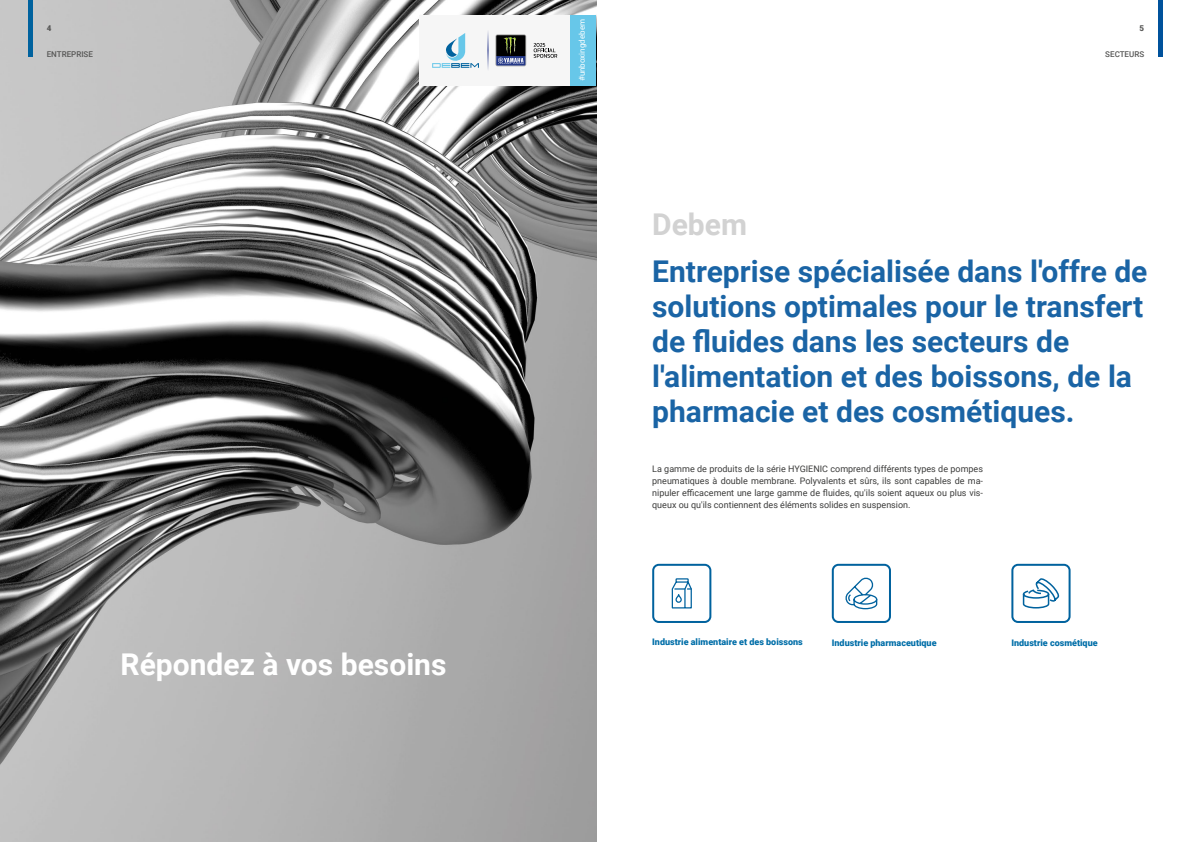
<style>
.page{position:relative;width:1191px;height:842px;background:#fff}
.page>*{position:absolute;margin:0;border:0;box-sizing:border-box;transform-origin:0 0}
.t1{font:700 30px/35px "Roboto";color:#1a64a5}
.t2{font:700 30px "Roboto";color:#fff}
.t3{font:700 30px "Roboto";color:#d2d2d2}
.t4{font:9px/12px "Roboto";color:#3c3c3b;text-align:justify}
.t5{font:900 9px "Roboto";color:#006ea8}
.t6{font:500 8px "Roboto";color:#575756}
.t7{font:8px "Roboto";color:#fff}
.t8{font:900 8px "Roboto";color:#575756}
</style>
<div class="page">
<div style="left:1157px;top:0;width:5px;height:57px;background:#00529c"></div>
<img style="left:0;top:0;width:597px;height:842px">
<div style="left:28px;top:0;width:5px;height:57px;background:#00629e"></div>
<div style="left:652px;top:564px;width:59px;height:59px;border:2px solid #00629e;border-radius:6px"></div>
<div style="left:831px;top:564px;width:60px;height:59px;border:2px solid #00629e;border-radius:6px"></div>
<div style="left:1011px;top:564px;width:59px;height:59px;border:2px solid #00629e;border-radius:6px"></div>
<svg style="left:845px;top:577px;width:33px;height:33px"></svg>
<svg style="left:1022px;top:578px;width:37px;height:31px"></svg>
<svg style="left:671px;top:578px;width:21px;height:31px"></svg>
<div style="left:569px;top:15px;width:26px;height:71px;background:#67c7e9"></div>
<div style="left:419px;top:15px;width:150px;height:71px;background:#f6f6f6"></div>
<svg style="left:432px;top:33px;width:47px;height:35px"></svg>
<svg style="left:495px;top:34px;width:31px;height:32px"></svg>
<svg style="left:487px;top:32px;width:1px;height:37px"></svg>
<svg style="left:533px;top:43px;width:24px;height:15px"></svg>
<p class="t7" style="left:576px;top:81px;width:64px;rotate:-90deg">#unboxingdebem</p>
<p class="t8" style="left:47px;top:22px;width:6px">4</p>
<p class="t6" style="left:47px;top:48px;width:48px">ENTREPRISE</p>
<p class="t6" style="left:1105px;top:48px;width:40px">SECTEURS</p>
<p class="t8" style="left:1139px;top:22px;width:6px">5</p>
<h1 class="t3" style="left:652px;top:204px;width:96px">Debem</h1>
<h1 class="t1" style="left:652px;top:253px;width:497px">Entreprise spécialisée dans l'offre de solutions optimales pour le transfert de fluides dans les secteurs de l'alimentation et des boissons, de la pharmacie et des cosmétiques.</h1>
<p class="t4" style="left:652px;top:462px;width:332px">La gamme de produits de la série HYGIENIC comprend différents types de pompes pneumatiques à double membrane. Polyvalents et sûrs, ils sont capables de ma&shy;nipuler efficacement une large gamme de fluides, qu'ils soient aqueux ou plus vis&shy;queux ou qu'ils contiennent des éléments solides en suspension.</p>
<h1 class="t2" style="left:121px;top:643px;width:327px">Répondez à vos besoins</h1>
<p class="t5" style="left:652px;top:635px;width:152px">Industrie alimentaire et des boissons</p>
<p class="t5" style="left:832px;top:636px;width:106px">Industrie pharmaceutique</p>
<p class="t5" style="left:1011px;top:636px;width:88px">Industrie cosmétique</p>
</div>
